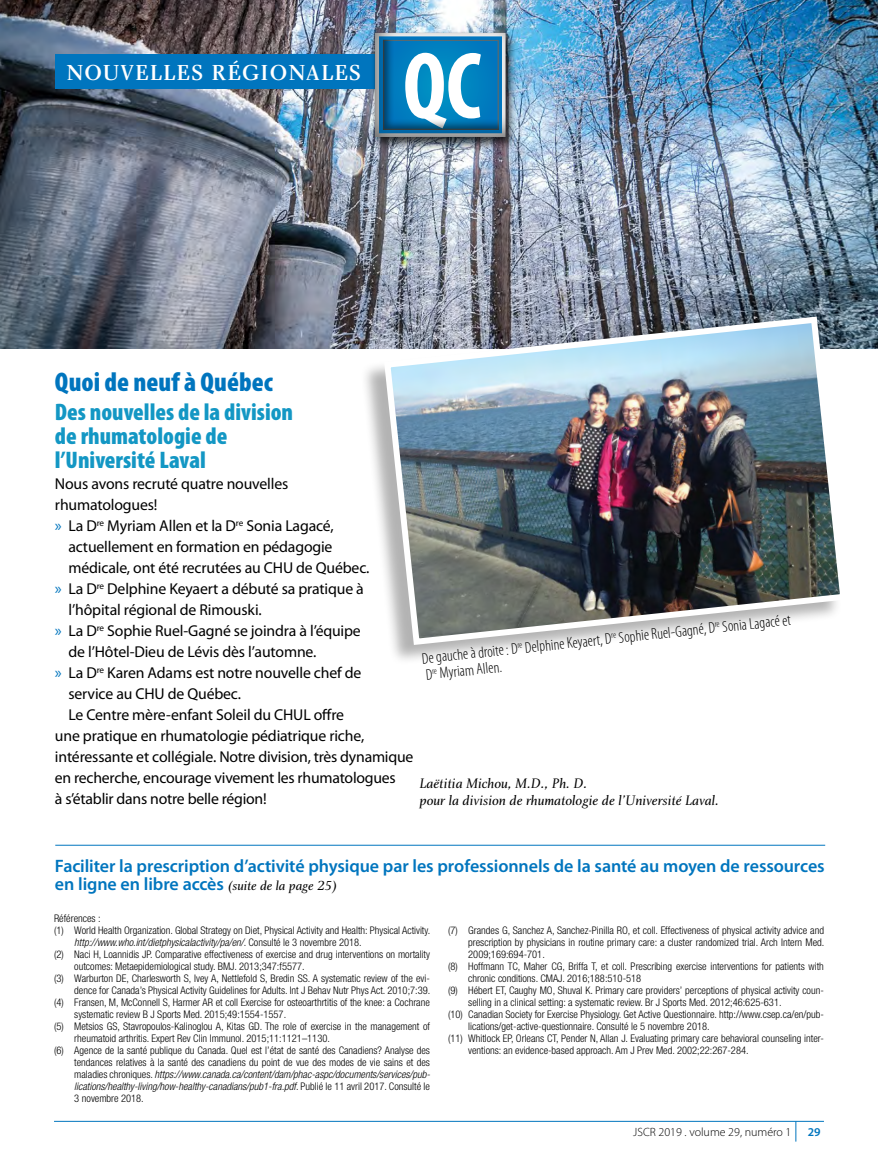
<style>
.page{position:relative;width:878px;height:1175px;background:#fff}
.page>*{position:absolute;margin:0;border:0;box-sizing:border-box;transform-origin:0 0}
.t1{font:700 condensed 95.55px "Myriad Pro";color:#fff;scale:.94 1}
.t2{font:900 condensed 27px "Myriad Pro";color:#0075be}
.t3{font:900 condensed 24px/24px "Myriad Pro";color:#1397c4}
.t4{font:22.5px "Charlotte Medium Plain";letter-spacing:.05em;color:#fff}
.t5{font:600 18px/18px "Myriad Pro";letter-spacing:-.005em;color:#0075be}
.t6{font:15.75px "Myriad Pro";letter-spacing:-.01em;color:#000}
.t7{font:300 condensed 15.75px/16.5px "Myriad Pro";color:#000}
.t8{font:14.25px/16.5px "Charlotte Book Italic Plain";color:#000}
.t9{font:300 12px "Myriad Pro";color:#000}
.t10{font:600 12px "Myriad Pro";color:#0075be}
.t11{font:300 condensed 10.5px "Helvetica Neue LT Std";color:#000}
.t12{font:italic 300 condensed 10.5px "Helvetica Neue LT Std";color:#000}
.s1{font-size:16.5px;color:#0075be}
.s2{font-family:"Charlotte Book Italic Plain";font-weight:400;font-size:13.5px;color:#000}
.s3{font-style:normal}
</style>
<div class="page">
<img style="left:0;top:0;width:878px;height:349px">
<div style="left:55px;top:54px;width:376px;height:35px;background:#0075be"></div>
<hr style="left:54px;top:1120px;width:770px;height:1px;background:#0075be">
<svg style="left:795px;top:1121px;width:1px;height:20px"></svg>
<div style="left:370px;top:30px;width:147px;height:121px;background:#000;opacity:.75"></div>
<div style="left:361px;top:22px;width:159px;height:115px;background:#000;opacity:.58"></div>
<div style="left:367px;top:26px;width:149px;height:108px;background:#000;opacity:.15"></div>
<div style="left:370px;top:25px;width:200px;height:117px;background:#000;opacity:.48"></div>
<div style="left:360px;top:316px;width:482px;height:349px;background:#000;opacity:.3"></div>
<img style="left:381px;top:313px;width:468px;height:335px">
<hr style="left:55px;top:844px;width:770px;height:1px;background:#0075be">
<h3 class="t4" style="left:66px;top:59px;width:296px">NOUVELLES RÉGIONALES</h3>
<h1 class="t1" style="left:403px;top:33px;width:85px">QC</h1>
<h2 class="t2" style="left:55px;top:366px;width:219px">Quoi de neuf à Québec</h2>
<h3 class="t3" style="left:55px;top:400px;width:240px">Des nouvelles de la division de rhumatologie de l’Université Laval</h3>
<h3 class="t6" style="left:55px;top:475px;width:235px">Nous avons recruté quatre nouvelles</h3>
<h3 class="t6" style="left:55px;top:496px;width:104px">rhumatologues!</h3>
<h3 class="t6" style="left:55px;top:517px;width:280px"><span class="s1">»</span> La D<sup>re</sup> Myriam Allen et la D<sup>re</sup> Sonia Lagacé,</h3>
<h3 class="t6" style="left:68px;top:538px;width:265px">actuellement en formation en pédagogie</h3>
<h3 class="t6" style="left:68px;top:559px;width:302px">médicale, ont été recrutées au CHU de Québec.</h3>
<h3 class="t6" style="left:55px;top:580px;width:310px"><span class="s1">»</span> La D<sup>re</sup> Delphine Keyaert a débuté sa pratique à</h3>
<h3 class="t6" style="left:68px;top:601px;width:195px">l’hôpital régional de Rimouski.</h3>
<h3 class="t6" style="left:55px;top:622px;width:307px"><span class="s1">»</span> La D<sup>re</sup> Sophie Ruel-Gagné se joindra à l’équipe</h3>
<h3 class="t6" style="left:68px;top:643px;width:249px">de l’Hôtel-Dieu de Lévis dès l’automne.</h3>
<h3 class="t6" style="left:55px;top:664px;width:308px"><span class="s1">»</span> La D<sup>re</sup> Karen Adams est notre nouvelle chef de</h3>
<h3 class="t6" style="left:68px;top:685px;width:174px">service au CHU de Québec.</h3>
<h3 class="t6" style="left:68px;top:706px;width:277px">Le Centre mère-enfant Soleil du CHUL offre</h3>
<h3 class="t6" style="left:55px;top:727px;width:311px">une pratique en rhumatologie pédiatrique riche,</h3>
<h3 class="t6" style="left:55px;top:748px;width:360px">intéressante et collégiale. Notre division, très dynamique</h3>
<h3 class="t6" style="left:55px;top:769px;width:342px">en recherche, encourage vivement les rhumatologues</h3>
<h3 class="t6" style="left:55px;top:790px;width:213px">à s’établir dans notre belle région!</h3>
<h3 class="t7" style="left:421px;top:650px;width:372px;rotate:-6deg">De gauche à droite : D<sup>re</sup> Delphine Keyaert, D<sup>re</sup> Sophie Ruel-Gagné, D<sup>re</sup> Sonia Lagacé et<br>D<sup>re</sup> Myriam Allen.</h3>
<h3 class="t8" style="left:419px;top:775px;width:301px">Laëtitia Michou, M.D., Ph. D.<br>pour la division de rhumatologie de l’Université Laval.</h3>
<h3 class="t5" style="left:55px;top:857px;width:771px">Faciliter la prescription d’activité physique par les professionnels de la santé au moyen de ressources en ligne en libre accès <span class="s2">(suite de la page 25)</span></h3>
<p class="t11" style="left:54px;top:911px;width:48px">Références :</p>
<p class="t11" style="left:54px;top:923px;width:378px">(1) World Health Organization. Global Strategy on Diet, Physical Activity and Health: Physical Activity.</p>
<p class="t12" style="left:74px;top:935px;width:289px">http://www.who.int/dietphysicalactivity/pa/en/<span class="s3">. Consulté le 3 novembre 2018.</span></p>
<p class="t11" style="left:54px;top:947px;width:377px">(2) Naci H, Loannidis JP. Comparative effectiveness of exercise and drug interventions on mortality</p>
<p class="t11" style="left:74px;top:959px;width:232px">outcomes: Metaepidemiological study. BMJ. 2013;347:f5577.</p>
<p class="t11" style="left:54px;top:971px;width:377px">(3) Warburton DE, Charlesworth S, Ivey A, Nettlefold S, Bredin SS. A systematic review of the evi-</p>
<p class="t11" style="left:74px;top:983px;width:357px">dence for Canada’s Physical Activity Guidelines for Adults. Int J Behav Nutr Phys Act. 2010;7:39.</p>
<p class="t11" style="left:54px;top:995px;width:377px">(4) Fransen, M, McConnell S, Harmer AR et coll Exercise for osteoarthrtitis of the knee: a Cochrane</p>
<p class="t11" style="left:74px;top:1007px;width:213px">systematic review B J Sports Med. 2015;49:1554-1557.</p>
<p class="t11" style="left:54px;top:1019px;width:377px">(5) Metsios GS, Stavropoulos-Kalinoglou A, Kitas GD. The role of exercise in the management of</p>
<p class="t11" style="left:74px;top:1031px;width:257px">rheumatoid arthritis. Expert Rev Clin Immunol. 2015;11:1121–1130.</p>
<p class="t11" style="left:54px;top:1043px;width:377px">(6) Agence de la santé publique du Canada. Quel est l’état de santé des Canadiens? Analyse des</p>
<p class="t11" style="left:74px;top:1055px;width:357px">tendances relatives à la santé des canadiens du point de vue des modes de vie sains et des</p>
<p class="t12" style="left:74px;top:1067px;width:357px"><span class="s3">maladies chroniques.</span> https://www.canada.ca/content/dam/phac-aspc/documents/services/pub-</p>
<p class="t12" style="left:74px;top:1079px;width:357px">lications/healthy-living/how-healthy-canadians/pub1-fra.pdf<span class="s3">. Publié le 11 avril 2017. Consulté le</span></p>
<p class="t11" style="left:74px;top:1091px;width:71px">3 novembre 2018.</p>
<p class="t11" style="left:448px;top:923px;width:377px">(7) Grandes G, Sanchez A, Sanchez-Pinilla RO, et coll. Effectiveness of physical activity advice and</p>
<p class="t11" style="left:468px;top:935px;width:357px">prescription by physicians in routine primary care: a cluster randomized trial. Arch Intern Med.</p>
<p class="t11" style="left:468px;top:947px;width:78px">2009;169:694-701.</p>
<p class="t11" style="left:448px;top:960px;width:377px">(8) Hoffmann TC, Maher CG, Briffa T, et coll. Prescribing exercise interventions for patients with</p>
<p class="t11" style="left:468px;top:972px;width:174px">chronic conditions. CMAJ. 2016;188:510-518</p>
<p class="t11" style="left:448px;top:984px;width:377px">(9) Hébert ET, Caughy MO, Shuval K. Primary care providers’ perceptions of physical activity coun-</p>
<p class="t11" style="left:468px;top:996px;width:315px">selling in a clinical setting: a systematic review. Br J Sports Med. 2012;46:625-631.</p>
<p class="t11" style="left:448px;top:1008px;width:377px">(10) Canadian Society for Exercise Physiology. Get Active Questionnaire. http://www.csep.ca/en/pub-</p>
<p class="t11" style="left:468px;top:1020px;width:243px">lications/get-active-questionnaire. Consulté le 5 novembre 2018.</p>
<p class="t11" style="left:448px;top:1032px;width:377px">(11) Whitlock EP, Orleans CT, Pender N, Allan J. Evaluating primary care behavioral counseling inter-</p>
<p class="t11" style="left:468px;top:1044px;width:282px">ventions: an evidence-based approach. Am J Prev Med. 2002;22:267-284.</p>
<p class="t9" style="left:633px;top:1125px;width:160px">JSCR 2019 . volume 29, numéro 1</p>
<p class="t10" style="left:807px;top:1125px;width:14px">29</p>
</div>
